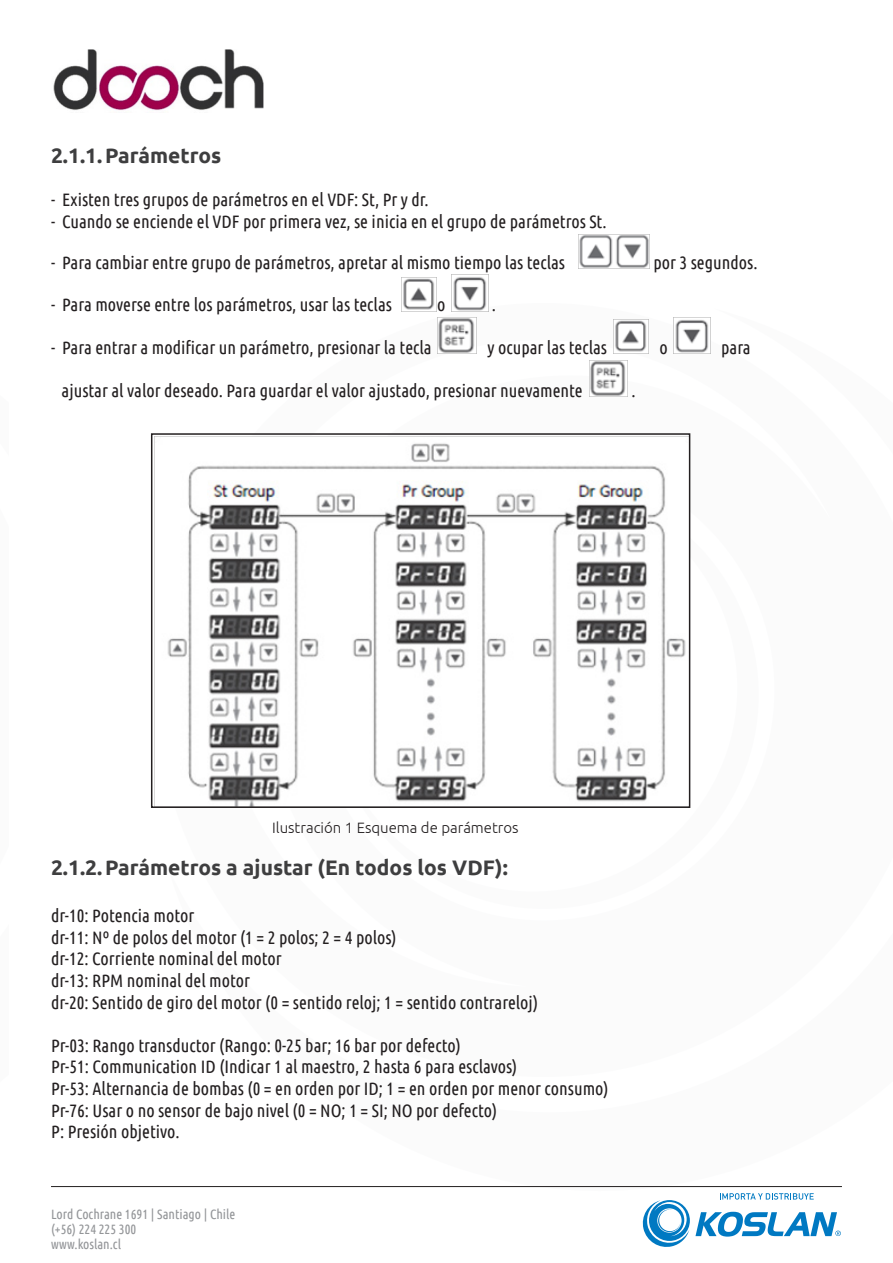
<style>
.page{position:relative;width:893px;height:1263px;background:#fff}
.page>*{position:absolute;margin:0;border:0;box-sizing:border-box;transform-origin:0 0}
.t1{font:700 21px "Ubuntu";color:#3e3e3f}
.t2{font:18px "Ubuntu Condensed";color:#231f20}
.t3{font:300 15px "Ubuntu";color:#231f20}
.t4{font:13.5px/15px "Ubuntu Condensed";color:#939598}
</style>
<div class="page">
<img style="left:53px;top:50px;width:211px;height:60px">
<svg style="left:642px;top:1193px;width:199px;height:54px"></svg>
<hr style="left:51px;top:1186px;width:791px;height:1px;background:#231f20">
<img style="left:154px;top:436px;width:533px;height:369px">
<div style="left:151px;top:433px;width:539px;height:375px;border:2px solid #231f20"></div>
<img style="left:578px;top:234px;width:72px;height:34px">
<img style="left:401px;top:277px;width:36px;height:34px">
<img style="left:451px;top:274px;width:37px;height:37px">
<img style="left:437px;top:317px;width:40px;height:37px">
<img style="left:613px;top:319px;width:36px;height:35px">
<img style="left:673px;top:317px;width:38px;height:37px">
<img style="left:589px;top:360px;width:39px;height:37px">
<p class="t1" style="left:51px;top:143px;width:172px">2.1.1.Parámetros</p>
<p class="t2" style="left:51px;top:189px;width:379px">- Existen tres grupos de parámetros en el VDF: St, Pr y dr.</p>
<p class="t2" style="left:51px;top:210px;width:557px">- Cuando se enciende el VDF por primera vez, se inicia en el grupo de parámetros St.</p>
<p class="t2" style="left:51px;top:251px;width:515px">- Para cambiar entre grupo de parámetros, apretar al mismo tiempo las teclas</p>
<p class="t2" style="left:653px;top:251px;width:106px">por 3 segundos.</p>
<p class="t2" style="left:51px;top:294px;width:342px">- Para moverse entre los parámetros, usar las teclas</p>
<p class="t2" style="left:437px;top:294px;width:10px">o</p>
<p class="t2" style="left:492px;top:294px;width:6px">.</p>
<p class="t2" style="left:51px;top:337px;width:382px">- Para entrar a modificar un parámetro, presionar la tecla</p>
<p class="t2" style="left:487px;top:337px;width:121px">y ocupar las teclas</p>
<p class="t2" style="left:659px;top:337px;width:10px">o</p>
<p class="t2" style="left:721px;top:337px;width:31px">para</p>
<p class="t2" style="left:62px;top:380px;width:523px">ajustar al valor deseado. Para guardar el valor ajustado, presionar nuevamente</p>
<p class="t2" style="left:631px;top:380px;width:6px">.</p>
<p class="t3" style="left:272px;top:819px;width:248px">Ilustración 1 Esquema de parámetros</p>
<p class="t1" style="left:51px;top:855px;width:458px">2.1.2.Parámetros a ajustar (En todos los VDF):</p>
<p class="t2" style="left:51px;top:904px;width:145px">dr-10: Potencia motor</p>
<p class="t2" style="left:51px;top:926px;width:347px">dr-11: Nº de polos del motor (1 = 2 polos; 2 = 4 polos)</p>
<p class="t2" style="left:51px;top:948px;width:232px">dr-12: Corriente nominal del motor</p>
<p class="t2" style="left:51px;top:969px;width:201px">dr-13: RPM nominal del motor</p>
<p class="t2" style="left:51px;top:991px;width:489px">dr-20: Sentido de giro del motor (0 = sentido reloj; 1 = sentido contrareloj)</p>
<p class="t2" style="left:51px;top:1034px;width:411px">Pr-03: Rango transductor (Rango: 0-25 bar; 16 bar por defecto)</p>
<p class="t2" style="left:51px;top:1056px;width:468px">Pr-51: Communication ID (Indicar 1 al maestro, 2 hasta 6 para esclavos)</p>
<p class="t2" style="left:51px;top:1077px;width:559px">Pr-53: Alternancia de bombas (0 = en orden por ID; 1 = en orden por menor consumo)</p>
<p class="t2" style="left:51px;top:1099px;width:448px">Pr-76: Usar o no sensor de bajo nivel (0 = NO; 1 = SI; NO por defecto)</p>
<p class="t2" style="left:51px;top:1120px;width:130px">P: Presión objetivo.</p>
<p class="t4" style="left:51px;top:1206px;width:186px">Lord Cochrane 1691 | Santiago | Chile (+56) 224 225 300<br>www.koslan.cl</p>
</div>
